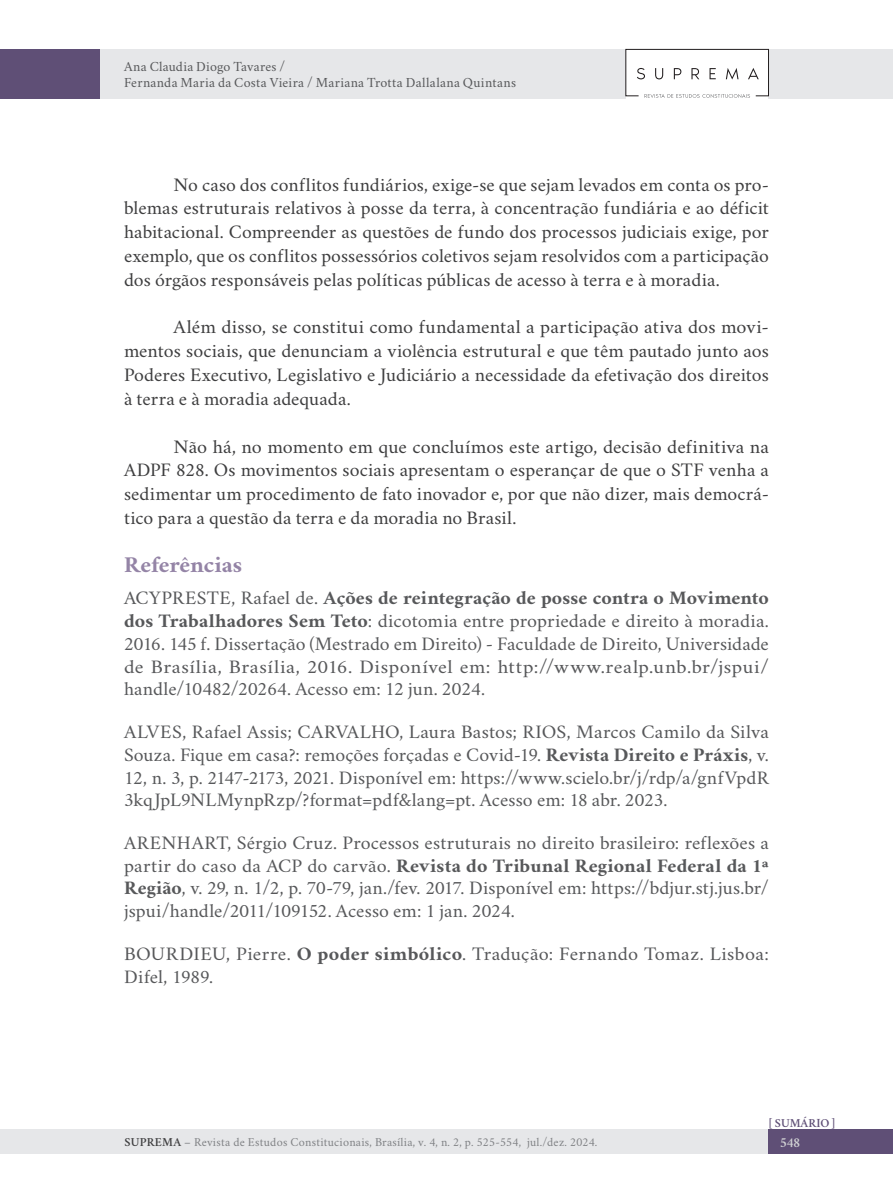
<style>
.page{position:relative;width:893px;height:1191px;background:#fff}
.page>*{position:absolute;margin:0;border:0;box-sizing:border-box;transform-origin:0 0}
.Tt_indexacao{font:700 22.75px "Crimson";color:#9484a6;scale:1.05 1}
.TEXTO_REFERENCIAS{font:19.25px/22.8px "Crimson";letter-spacing:.005em;color:#57585a;text-align:justify;scale:1.04 1}
.texto_corrido_pt{font:19.25px/23.8px "Crimson";color:#3e3e3f;text-align:justify;scale:1.05 1}
.texto_corrido_pt-2{font:19.25px/23.8px "Crimson";color:#3e3e3f;text-align:justify}
.TEXTO_REFERENCIAS-2{font:19.25px/22.8px "Crimson";letter-spacing:.005em;color:#57585a;scale:1.05 1}
.t1{font:14px/15.8px "Crimson";letter-spacing:.02em;color:#57585a}
.t2{font:600 14px "Crimson";color:#d1d2d4}
.t3{font:12.25px "Crimson";letter-spacing:.02em;color:#808285}
.t4{font:600 12.25px "Crimson";color:#5f4f76}
.s1{font-weight:700}
.s2{font-weight:600;color:#3e3e3f}
</style>
<div class="page">
<div style="left:0;top:1129px;width:790px;height:25px;background:#e6e7e9"></div>
<div style="left:0;top:49px;width:892px;height:50px;background:#e6e7e9"></div>
<div style="left:768px;top:1129px;width:124px;height:25px;background:#5f4f76"></div>
<div style="left:0;top:49px;width:99px;height:50px;background:#5f4f76"></div>
<div style="left:626px;top:50px;width:142px;height:49px;background:#fff"></div>
<svg style="left:625px;top:48px;width:144px;height:50px"></svg>
<p class="t1" style="left:124px;top:57px;width:394px">Ana Claudia Diogo Tavares /<br>Fernanda Maria da Costa Vieira / Mariana Trotta Dallalana Quintans</p>
<p class="texto_corrido_pt-2" style="left:124px;top:170px;width:646px;text-indent:50px">No caso dos conflitos fundiários, exige-se que sejam levados em conta os pro&shy;blemas estruturais relativos à posse da terra, à concentração fundiária e ao déficit habitacional. Compreender as questões de fundo dos processos judiciais exige, por exemplo, que os conflitos possessórios coletivos sejam resolvidos com a participação dos órgãos responsáveis pelas políticas públicas de acesso à terra e à moradia.</p>
<p class="texto_corrido_pt" style="left:124px;top:313px;width:616px;text-indent:50px">Além disso, se constitui como fundamental a participação ativa dos movi&shy;mentos sociais, que denunciam a violência estrutural e que têm pautado junto aos Poderes Executivo, Legislativo e Judiciário a necessidade da efetivação dos direitos à terra e à moradia adequada.</p>
<p class="texto_corrido_pt" style="left:124px;top:432px;width:616px;text-indent:50px">Não há, no momento em que concluímos este artigo, decisão definitiva na ADPF 828. Os movimentos sociais apresentam o esperançar de que o STF venha a sedimentar um procedimento de fato inovador e, por que não dizer, mais democrá&shy;tico para a questão da terra e da moradia no Brasil.</p>
<p class="Tt_indexacao" style="left:124px;top:547px;width:114px">Referências</p>
<p class="TEXTO_REFERENCIAS" style="left:124px;top:584px;width:622px">ACYPRESTE, Rafael de. <span class="s1">Ações de reintegração de posse contra o Movimento dos Trabalhadores Sem Teto</span>: dicotomia entre propriedade e direito à moradia.<br>2016. 145 f. Dissertação (Mestrado em Direito) - Faculdade de Direito, Universidade de Brasília, Brasília, 2016. Disponível em: http://www.realp.unb.br/jspui/ handle/10482/20264. Acesso em: 12 jun. 2024.</p>
<p class="TEXTO_REFERENCIAS" style="left:124px;top:718px;width:622px">ALVES, Rafael Assis; CARVALHO, Laura Bastos; RIOS, Marcos Camilo da Silva Souza. Fique em casa?: remoções forçadas e Covid-19. <span class="s1">Revista Direito e Práxis</span>, v.<br>12, n. 3, p. 2147-2173, 2021. Disponível em: https://www.scielo.br/j/rdp/a/gnfVpdR 3kqJpL9NLMynpRzp/?format=pdf&amp;lang=pt. Acesso em: 18 abr. 2023.</p>
<p class="TEXTO_REFERENCIAS" style="left:124px;top:829px;width:622px">ARENHART, Sérgio Cruz. Processos estruturais no direito brasileiro: reflexões a partir do caso da ACP do carvão. <span class="s1">Revista do Tribunal Regional Federal da 1ª Região</span>, v. 29, n. 1/2, p. 70-79, jan./fev. 2017. Disponível em: https://bdjur.stj.jus.br/ jspui/handle/2011/109152. Acesso em: 1 jan. 2024.</p>
<p class="TEXTO_REFERENCIAS-2" style="left:124px;top:939px;width:616px">BOURDIEU, Pierre. <span class="s1">O poder simbólico</span>. Tradução: Fernando Tomaz. Lisboa:<br>Difel, 1989.</p>
<p class="t4" style="left:769px;top:1114px;width:68px">[ SUMÁRIO ]</p>
<p class="t3" style="left:125px;top:1132px;width:474px"><span class="s2">SUPREMA</span> – Revista de Estudos Constitucionais, Brasília, v. 4, n. 2, p. 525-554, jul./dez. 2024.</p>
<p class="t2" style="left:780px;top:1132px;width:21px">548</p>
</div>
